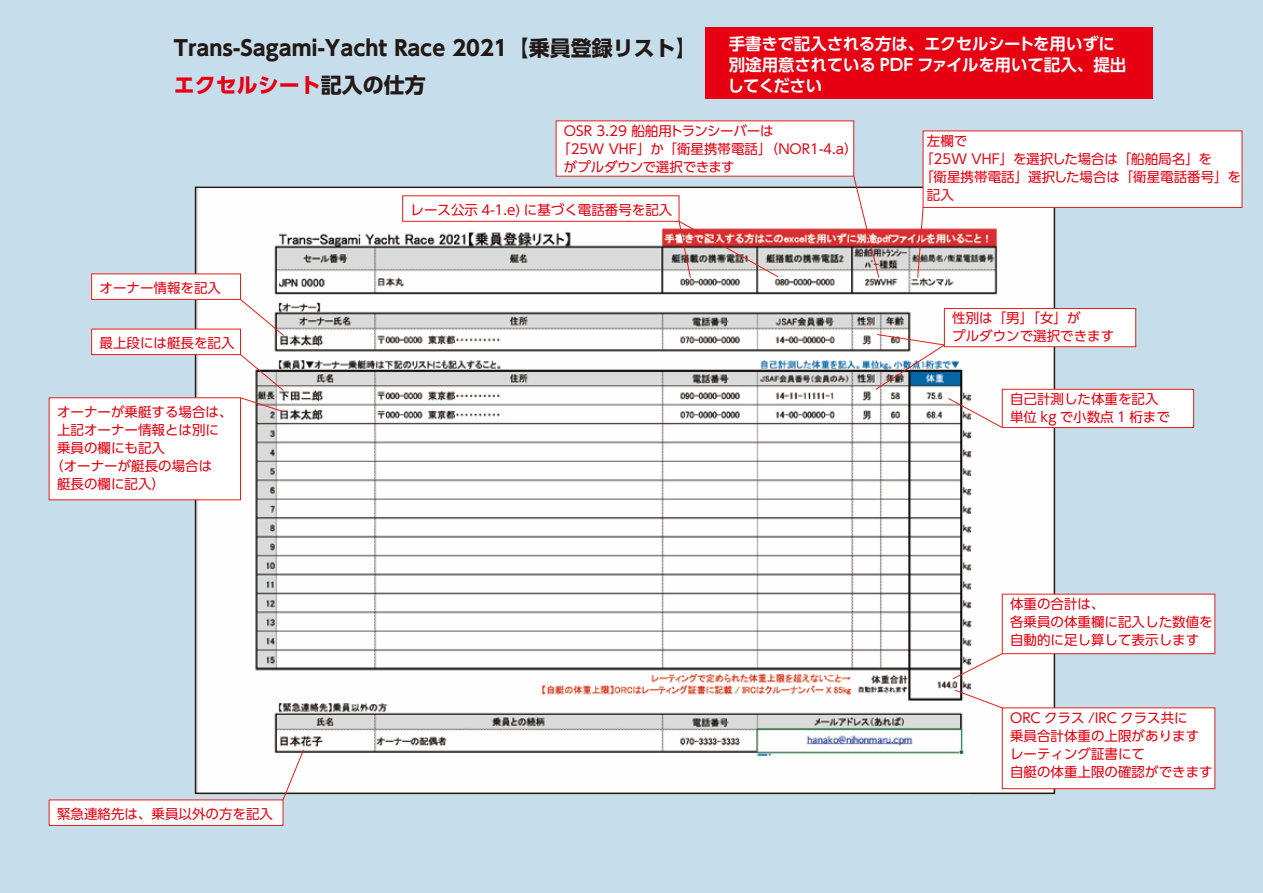
<style>
.page{position:relative;width:1263px;height:893px;background:#fff}
.page>*{position:absolute;margin:0;border:0;box-sizing:border-box;transform-origin:0 0}
.t1{font:700 21px/36.8px "UD Shin Go Pro";color:#221815}
.t2{font:700 16.5px/21px "UD Shin Go Pro De";letter-spacing:-.015em;color:#fff}
.t3{font:13.5px/18px "UD Shin Go Pro";color:#e60012}
.t4{font:13.5px "UD Shin Go Pro";letter-spacing:-.025em;color:#e60012}
.s1{color:#e60012}
</style>
<div class="page">
<div style="left:0;top:0;width:1262px;height:893px;background:#c6deeb"></div>
<img style="left:198px;top:190px;width:854px;height:601px">
<div style="left:402px;top:195px;width:277px;height:27px;background:#fff;border:1px solid #e71f19"></div>
<svg style="left:678px;top:220px;width:101px;height:59px;background:#d1a5a5"></svg>
<div style="left:91px;top:329px;width:150px;height:26px;background:#fff;border:1px solid #e71f19"></div>
<div style="left:49px;top:397px;width:192px;height:103px;background:#fff;border:1px solid #e71f19"></div>
<svg style="left:239px;top:354px;width:46px;height:59px;background:#d8cfce"></svg>
<div style="left:91px;top:273px;width:150px;height:27px;background:#fff;border:1px solid #e71f19"></div>
<svg style="left:239px;top:298px;width:46px;height:38px;background:#f0e8e7"></svg>
<div style="left:49px;top:799px;width:234px;height:27px;background:#fff;border:1px solid #e71f19"></div>
<svg style="left:282px;top:749px;width:22px;height:52px"></svg>
<div style="left:556px;top:121px;width:298px;height:56px;background:#fff"></div>
<svg style="left:853px;top:175px;width:27px;height:103px;background:#dac0c1"></svg>
<div style="left:944px;top:308px;width:192px;height:39px;background:#fff;border:1px solid #e71f19"></div>
<div style="left:923px;top:131px;width:319px;height:77px;background:#fff;border:1px solid #e71f19"></div>
<svg style="left:917px;top:207px;width:7px;height:71px"></svg>
<svg style="left:875px;top:334px;width:71px;height:56px;background:#b9bfc8"></svg>
<div style="left:1002px;top:389px;width:192px;height:39px;background:#fff;border:1px solid #e71f19"></div>
<svg style="left:947px;top:397px;width:56px;height:32px;background:#ebe1e0"></svg>
<div style="left:1002px;top:594px;width:213px;height:60px;background:#fff;border:1px solid #e71f19"></div>
<svg style="left:952px;top:653px;width:51px;height:27px"></svg>
<div style="left:1002px;top:707px;width:213px;height:82px;background:#fff;border:1px solid #e71f19"></div>
<svg style="left:954px;top:689px;width:49px;height:20px"></svg>
<div style="left:705px;top:27px;width:447px;height:71px;background:#e60012"></div>
<h1 class="t1" style="left:174px;top:29px;width:524px">Trans-Sagami-Yacht Race 2021【乗員登録リスト】<span class="s1">エクセルシート</span>記入の仕方</h1>
<p class="t2" style="left:728px;top:33px;width:400px">手書きで記入される方は、エクセルシートを用いずに別途用意されている PDF ファイルを用いて記入、提出してください</p>
<p class="t3" style="left:100px;top:279px;width:123px">オーナー情報を記入</p>
<p class="t3" style="left:100px;top:334px;width:136px">最上段には艇長を記入</p>
<p class="t3" style="left:57px;top:402px;width:177px">オーナーが乗艇する場合は、</p>
<p class="t3" style="left:57px;top:420px;width:163px">上記オーナー情報とは別に</p>
<p class="t3" style="left:57px;top:438px;width:109px">乗員の欄にも記入</p>
<p class="t3" style="left:50px;top:456px;width:163px">（オーナーが艇長の場合は</p>
<p class="t3" style="left:57px;top:474px;width:109px">艇長の欄に記入）</p>
<p class="t3" style="left:57px;top:805px;width:217px">緊急連絡先は、乗員以外の方を記入</p>
<p class="t3" style="left:564px;top:121px;width:211px">OSR 3.29 船舶用トランシーバーは</p>
<p class="t3" style="left:557px;top:139px;width:302px">「25W VHF」か「衛星携帯電話」（NOR1-4.a）</p>
<p class="t4" style="left:564px;top:156px;width:172px">がプルダウンで選択できます</p>
<p class="t3" style="left:410px;top:201px;width:263px">レース公示 4-1.e) に基づく電話番号を記入</p>
<p class="t3" style="left:927px;top:131px;width:42px">左欄で</p>
<p class="t3" style="left:920px;top:149px;width:293px">「25W VHF」を選択した場合は「船舶局名」を</p>
<p class="t3" style="left:920px;top:167px;width:322px">「衛星携帯電話」選択した場合は「衛星電話番号」を</p>
<p class="t3" style="left:927px;top:185px;width:28px">記入</p>
<p class="t3" style="left:952px;top:309px;width:163px">性別は「男」「女」が<br>プルダウンで選択できます</p>
<p class="t3" style="left:1010px;top:390px;width:161px">自己計測した体重を記入単位 kg で小数点 1 桁まで</p>
<p class="t3" style="left:1010px;top:594px;width:204px">体重の合計は、<br>各乗員の体重欄に記入した数値を自動的に足し算して表示します</p>
<p class="t3" style="left:1010px;top:708px;width:204px">ORC クラス /IRC クラス共に<br>乗員合計体重の上限がありますレーティング証書にて<br>自艇の体重上限の確認ができます</p>
</div>
